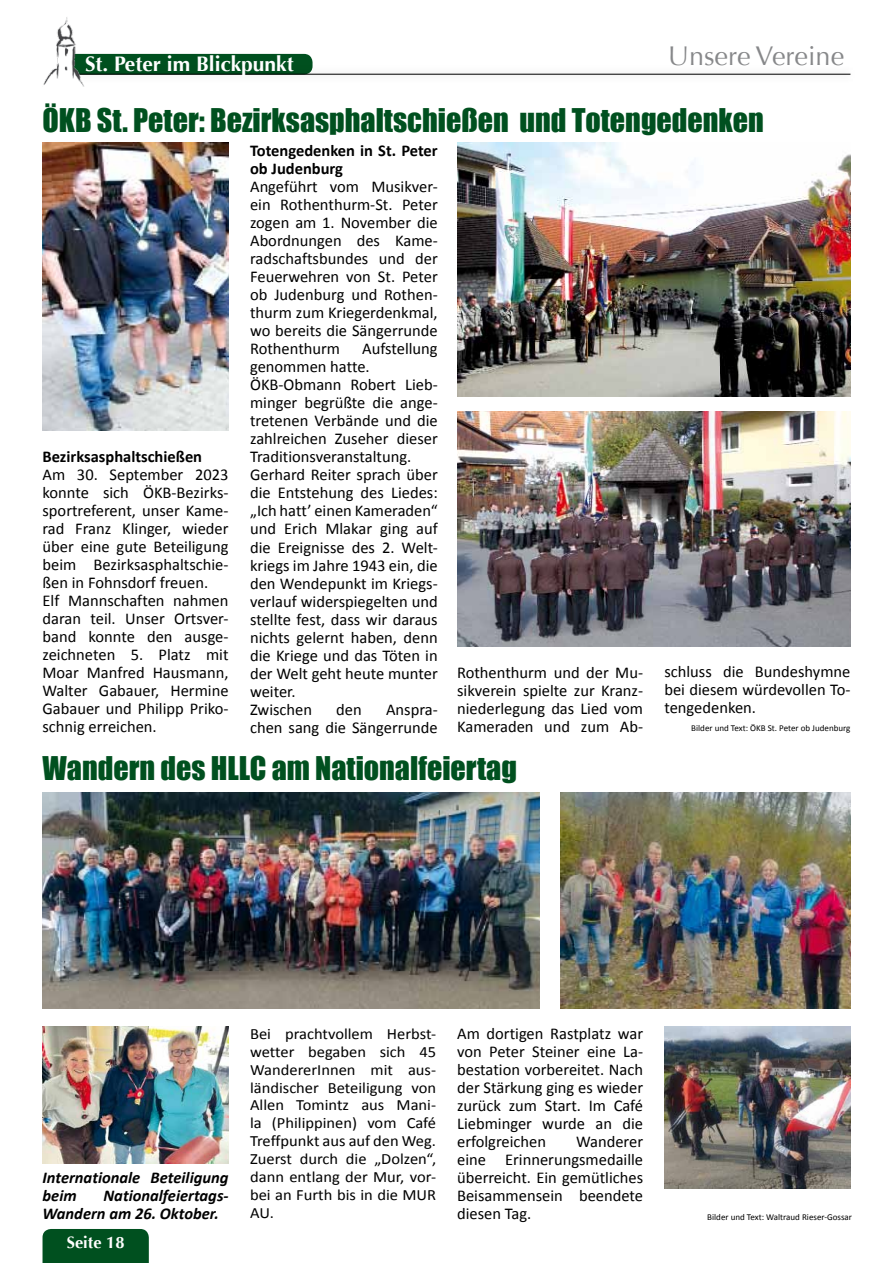
<style>
.page{position:relative;width:893px;height:1263px;background:#fff}
.page>*{position:absolute;margin:0;border:0;box-sizing:border-box;transform-origin:0 0}
.t1{font:30px "Impact";color:#00501f}
.t2{font:27px "Optima";color:#87888a}
.t3{font:700 21px "Optima";color:#fff}
.t4{font:16.5px/18px "Calibri";color:#000;text-align:justify}
.t5{font:italic 700 16.5px/18px "Calibri";color:#000}
.t6{font:700 16.5px/18px "Calibri";color:#000}
.t7{font:700 16.5px "Optima";color:#fff}
.t8{font:15.6px/18px "Calibri";color:#000;text-align:justify;scale:1.05 1}
.t9{font:9px "Calibri";color:#000}
</style>
<div class="page">
<div style="left:65px;top:54px;width:248px;height:21px;background:#00501f;border-radius:9px"></div>
<div style="left:69px;top:64px;width:788px;height:21px;background:#000;opacity:.46"></div>
<hr style="left:79px;top:74px;width:771px;height:1px;background:#000">
<img style="left:43px;top:17px;width:44px;height:69px">
<div style="left:43px;top:1229px;width:106px;height:34px;background:#00501f"></div>
<img style="left:43px;top:142px;width:186px;height:288px">
<img style="left:457px;top:142px;width:393px;height:254px">
<img style="left:457px;top:411px;width:393px;height:235px">
<img style="left:43px;top:792px;width:496px;height:216px">
<img style="left:43px;top:1026px;width:186px;height:137px">
<img style="left:561px;top:792px;width:289px;height:216px">
<img style="left:664px;top:1026px;width:186px;height:162px">
<h2 class="t2" style="left:668px;top:40px;width:178px">Unsere Vereine</h2>
<h1 class="t1" style="left:43px;top:97px;width:723px">ÖKB St. Peter: Bezirksasphaltschießen und Totengedenken</h1>
<p class="t3" style="left:85px;top:52px;width:210px">St. Peter im Blickpunkt</p>
<p class="t6" style="left:43px;top:447px;width:161px">Bezirksasphaltschießen</p>
<p class="t4" style="left:43px;top:465px;width:188px;text-align:left">Am 30. September 2023 konnte sich ÖKB-Bezirks&shy;sportreferent, unser Kame&shy;rad Franz Klinger, wieder über eine gute Beteiligung beim Bezirksasphaltschie&shy;ßen in Fohnsdorf freuen.<br>Elf Mannschaften nahmen daran teil. Unser Ortsver&shy;band konnte den ausge&shy;zeichneten 5. Platz mit<br>Moar Manfred Hausmann,<br>Walter Gabauer, Hermine<br>Gabauer und Philipp Priko&shy;schnig erreichen.</p>
<p class="t6" style="left:250px;top:141px;width:189px">Totengedenken in St. Peter ob Judenburg</p>
<p class="t4" style="left:250px;top:177px;width:189px">Angeführt vom Musikver&shy;ein Rothenthurm-St. Peter zogen am 1. November die Abordnungen des Kame&shy;radschaftsbundes und der Feuerwehren von St. Peter ob Judenburg und Rothen&shy;thurm zum Kriegerdenkmal, wo bereits die Sängerrunde Rothenthurm</p>
<p class="t4" style="left:250px;top:339px;width:189px;text-align:left;text-indent:112px">Aufstellung genommen hatte.<br>ÖKB-Obmann Robert Lieb&shy;minger begrüßte die ange&shy;tretenen Verbände und die zahlreichen Zuseher dieser<br>Traditionsveranstaltung.<br>Gerhard Reiter sprach über die Entstehung des Liedes: „Ich hatt’ einen Kameraden“ und Erich Mlakar ging auf die Ereignisse des 2. Welt&shy;kriegs im Jahre 1943 ein, die den Wendepunkt im Kriegs&shy;verlauf widerspiegelten und stellte fest, dass wir daraus nichts gelernt haben, denn die Kriege und das Töten in der Welt geht heute munter weiter.<br>Zwischen</p>
<p class="t4" style="left:336px;top:699px;width:27px">den</p>
<p class="t4" style="left:250px;top:699px;width:189px;text-align:right">Anspra-<br>chen sang die Sängerrunde</p>
<p class="t4" style="left:457px;top:663px;width:188px">Rothenthurm und der Mu&shy;sikverein spielte zur Kranz&shy;niederlegung das Lied vom Kameraden und zum Ab-</p>
<p class="t4" style="left:664px;top:661px;width:188px">schluss die Bundeshymne bei diesem würdevollen To&shy;tengedenken.</p>
<p class="t9" style="left:691px;top:722px;width:161px">Bilder und Text: ÖKB St. Peter ob Judenburg</p>
<h1 class="t1" style="left:43px;top:745px;width:476px">Wandern des HLLC am Nationalfeiertag</h1>
<p class="t5" style="left:43px;top:1167px;width:188px">Internationale Beteiligung beim</p>
<p class="t5" style="left:43px;top:1185px;width:188px;text-indent:61px">Nationalfeiertags-<br>Wandern am 26. Oktober.</p>
<p class="t7" style="left:67px;top:1233px;width:59px">Seite 18</p>
<p class="t8" style="left:250px;top:1023px;width:179px">Bei prachtvollem Herbst&shy;wetter begaben sich 45<br>WandererInnen mit aus&shy;ländischer Beteiligung von Allen Tomintz aus Mani&shy;la (Philippinen) vom Café Treffpunkt aus auf den Weg.<br>Zuerst durch die „Dolzen“, dann entlang der Mur, vor&shy;bei an Furth bis in die MUR AU.</p>
<p class="t4" style="left:457px;top:1023px;width:188px">Am dortigen Rastplatz war von Peter Steiner eine La&shy;bestation vorbereitet. Nach der Stärkung ging es wieder zurück zum Start. Im Café Liebminger wurde an die erfolgreichen</p>
<p class="t4" style="left:457px;top:1131px;width:188px;text-indent:119px">Wanderer eine Erinnerungsmedaille überreicht. Ein gemütliches Beisammensein beendete diesen Tag.</p>
<p class="t9" style="left:707px;top:1211px;width:146px">Bilder und Text: Waltraud Rieser-Gossar</p>
</div>
